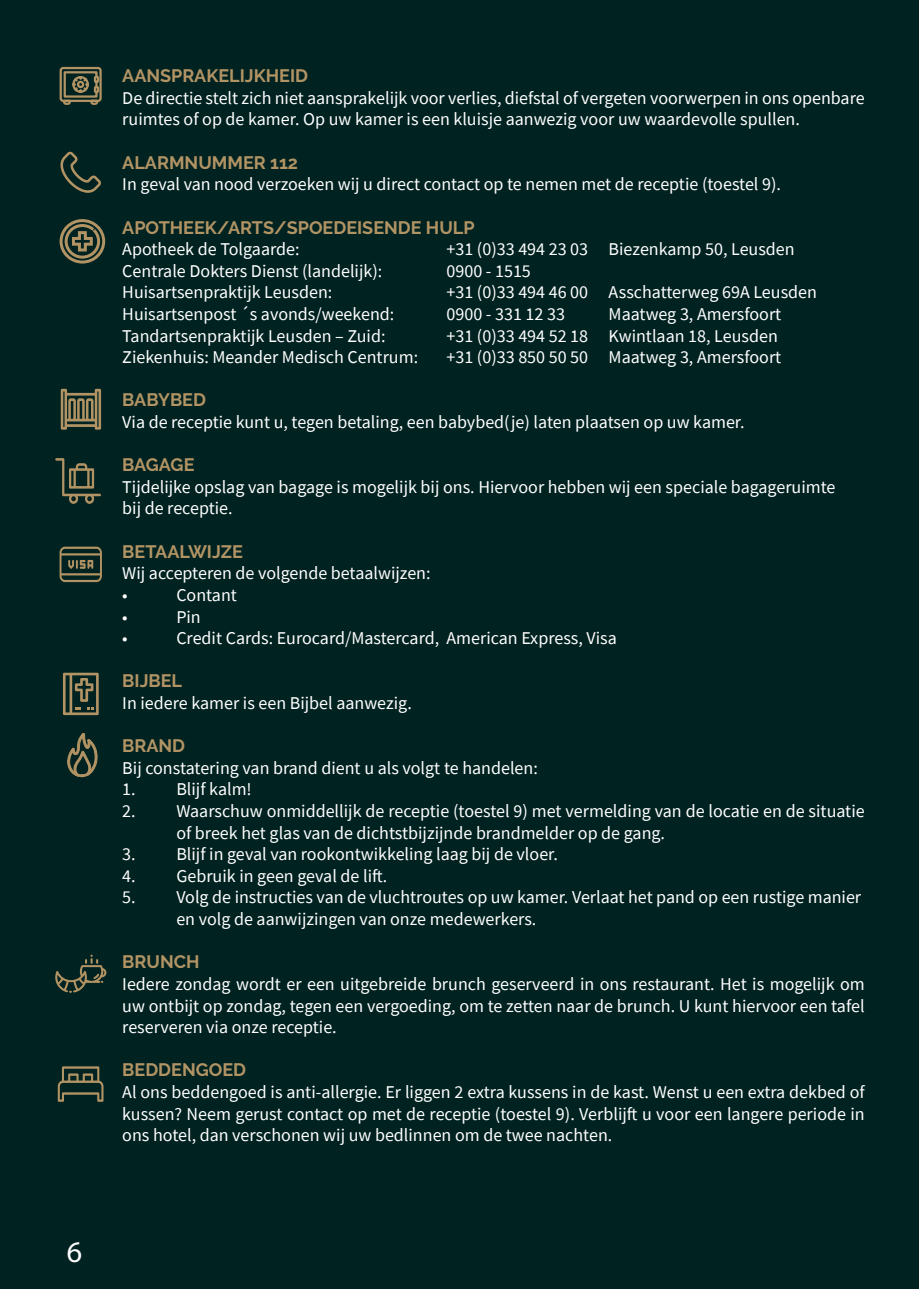
<style>
.page{position:relative;width:919px;height:1289px;background:#fff}
.page>*{position:absolute;margin:0;border:0;box-sizing:border-box;transform-origin:0 0}
.t1{font:30px "Myriad Pro";color:#fff}
.t2{font:18px/21.6px "Source Sans Pro";color:#fff}
.t3{font:700 18px "Raleway";color:#b29464}
</style>
<div class="page">
<div style="left:0;top:0;width:918px;height:1288px;background:#002221"></div>
<svg style="left:60px;top:151px;width:41px;height:42px"></svg>
<svg style="left:59px;top:219px;width:47px;height:45px"></svg>
<svg style="left:61px;top:389px;width:40px;height:40px"></svg>
<svg style="left:55px;top:458px;width:46px;height:46px"></svg>
<svg style="left:60px;top:546px;width:42px;height:36px"></svg>
<svg style="left:63px;top:672px;width:36px;height:43px"></svg>
<svg style="left:67px;top:733px;width:31px;height:45px"></svg>
<svg style="left:55px;top:954px;width:52px;height:38px"></svg>
<svg style="left:58px;top:1066px;width:45px;height:35px"></svg>
<svg style="left:59px;top:66px;width:43px;height:39px"></svg>
<p class="t1" style="left:67px;top:1232px;width:17px">6</p>
<p class="t3" style="left:122px;top:66px;width:187px">AANSPRAKELIJKHEID</p>
<p class="t2" style="left:122px;top:87px;width:743px">De directie stelt zich niet aansprakelijk voor verlies, diefstal of vergeten voorwerpen in ons openbare ruimtes of op de kamer. Op uw kamer is een kluisje aanwezig voor uw waardevolle spullen.</p>
<p class="t3" style="left:122px;top:152px;width:177px">ALARMNUMMER 112</p>
<p class="t2" style="left:122px;top:173px;width:660px">In geval van nood verzoeken wij u direct contact op te nemen met de receptie (toestel 9).</p>
<p class="t3" style="left:122px;top:217px;width:354px">APOTHEEK/ARTS/SPOEDEISENDE HULP</p>
<p class="t2" style="left:122px;top:238px;width:179px">Apotheek de Tolgaarde:</p>
<p class="t2" style="left:446px;top:238px;width:350px">+31 (0)33 494 23 03 Biezenkamp 50, Leusden</p>
<p class="t2" style="left:122px;top:260px;width:261px">Centrale Dokters Dienst (landelijk):</p>
<p class="t2" style="left:446px;top:260px;width:86px">0900 - 1515</p>
<p class="t2" style="left:122px;top:281px;width:211px">Huisartsenpraktijk Leusden:</p>
<p class="t2" style="left:446px;top:281px;width:372px">+31 (0)33 494 46 00 Asschatterweg 69A Leusden</p>
<p class="t2" style="left:122px;top:303px;width:273px">Huisartsenpost ´s avonds/weekend:</p>
<p class="t2" style="left:446px;top:303px;width:120px">0900 - 331 12 33</p>
<p class="t2" style="left:608px;top:303px;width:174px">Maatweg 3, Amersfoort</p>
<p class="t2" style="left:122px;top:325px;width:265px">Tandartsenpraktijk Leusden – Zuid:</p>
<p class="t2" style="left:446px;top:325px;width:333px">+31 (0)33 494 52 18 Kwintlaan 18, Leusden</p>
<p class="t2" style="left:122px;top:346px;width:297px">Ziekenhuis: Meander Medisch Centrum:</p>
<p class="t2" style="left:446px;top:346px;width:336px">+31 (0)33 850 50 50 Maatweg 3, Amersfoort</p>
<p class="t3" style="left:122px;top:390px;width:85px">BABYBED</p>
<p class="t2" style="left:122px;top:411px;width:623px">Via de receptie kunt u, tegen betaling, een babybed(je) laten plaatsen op uw kamer.</p>
<p class="t3" style="left:122px;top:454px;width:74px">BAGAGE</p>
<p class="t2" style="left:122px;top:476px;width:714px">Tijdelijke opslag van bagage is mogelijk bij ons. Hiervoor hebben wij een speciale bagageruimte</p>
<p class="t2" style="left:122px;top:497px;width:112px">bij de receptie.</p>
<p class="t3" style="left:122px;top:541px;width:122px">BETAALWIJZE</p>
<p class="t2" style="left:122px;top:562px;width:310px">Wij accepteren de volgende betaalwijzen:</p>
<p class="t2" style="left:122px;top:584px;width:7px">•</p>
<p class="t2" style="left:176px;top:584px;width:62px">Contant</p>
<p class="t2" style="left:122px;top:605px;width:7px">•</p>
<p class="t2" style="left:176px;top:605px;width:26px">Pin</p>
<p class="t2" style="left:122px;top:627px;width:7px">•</p>
<p class="t2" style="left:176px;top:627px;width:442px">Credit Cards: Eurocard/Mastercard, American Express, Visa</p>
<p class="t3" style="left:122px;top:670px;width:61px">BIJBEL</p>
<p class="t2" style="left:122px;top:692px;width:291px">In iedere kamer is een Bijbel aanwezig.</p>
<p class="t3" style="left:122px;top:735px;width:64px">BRAND</p>
<p class="t2" style="left:122px;top:757px;width:417px">Bij constatering van brand dient u als volgt te handelen:</p>
<p class="t2" style="left:122px;top:778px;width:131px">1. Blijf kalm!</p>
<p class="t2" style="left:176px;top:800px;width:689px;text-indent:-54px">2. Waarschuw onmiddellijk de receptie (toestel 9) met vermelding van de locatie en de situatie of breek het glas van de dichtstbijzijnde brandmelder op de gang.</p>
<p class="t2" style="left:122px;top:843px;width:437px">3. Blijf in geval van rookontwikkeling laag bij de vloer.</p>
<p class="t2" style="left:122px;top:865px;width:266px">4. Gebruik in geen geval de lift.</p>
<p class="t2" style="left:176px;top:886px;width:686px;text-indent:-54px">5. Volg de instructies van de vluchtroutes op uw kamer. Verlaat het pand op een rustige manier en volg de aanwijzingen van onze medewerkers.</p>
<p class="t3" style="left:122px;top:951px;width:79px">BRUNCH</p>
<p class="t2" style="left:122px;top:973px;width:744px;text-align:justify">Iedere zondag wordt er een uitgebreide brunch geserveerd in ons restaurant. Het is mogelijk om uw ontbijt op zondag, tegen een vergoeding, om te zetten naar de brunch. U kunt hiervoor een tafel reserveren via onze receptie.</p>
<p class="t3" style="left:122px;top:1059px;width:125px">BEDDENGOED</p>
<p class="t2" style="left:122px;top:1081px;width:744px;text-align:justify">Al ons beddengoed is anti-allergie. Er liggen 2 extra kussens in de kast. Wenst u een extra dekbed of kussen? Neem gerust contact op met de receptie (toestel 9). Verblijft u voor een langere periode in ons hotel, dan verschonen wij uw bedlinnen om de twee nachten.</p>
</div>
